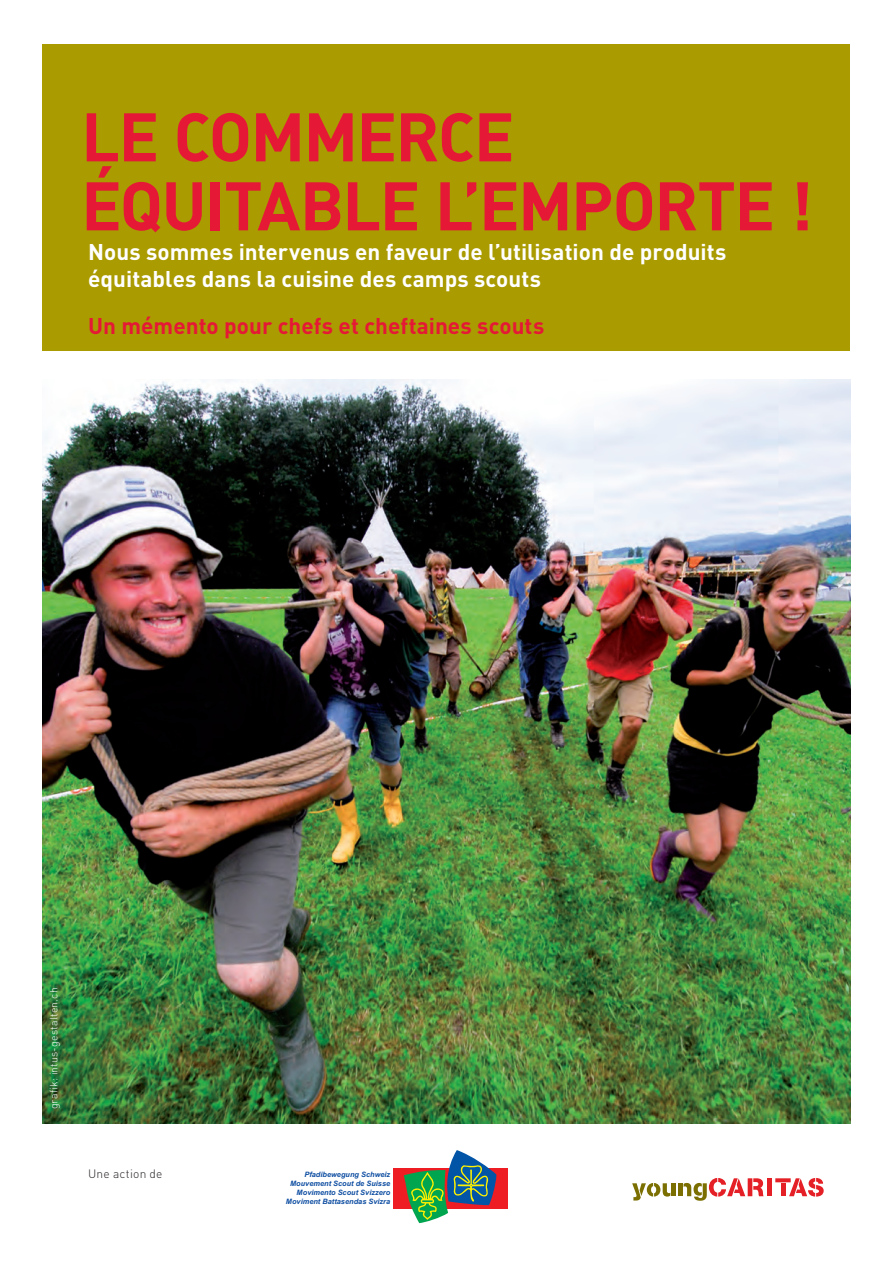
<style>
.page{position:relative;width:893px;height:1263px;background:#fff}
.page>*{position:absolute;margin:0;border:0;box-sizing:border-box;transform-origin:0 0}
.t1{font:700 67.5px/69px "DIN";letter-spacing:-.025em;color:#e51836}
.t2{font:700 22.5px/27px "DIN";color:#fff}
.t3{font:700 22.5px "DIN";letter-spacing:.005em;color:#e51836}
.t4{font:300 12px "DIN";color:#231f20}
.t5{font:300 10.5px "DIN";color:#fff}
.t6{font:italic 700 7.35px/8.9px "Arial";color:#0d4da1;text-align:right}
</style>
<div class="page">
<img style="left:43px;top:380px;width:807px;height:743px">
<div style="left:43px;top:44px;width:807px;height:307px;background:#aa9b01"></div>
<div style="left:394px;top:1168px;width:114px;height:40px;background:#ee1d23"></div>
<svg style="left:404px;top:1150px;width:92px;height:73px"></svg>
<hr style="left:671px;top:1183px;width:4px;height:13px;background:#7a6f00">
<div style="left:678px;top:1183px;width:5px;height:13px;background:#7a6f00"></div>
<div style="left:767px;top:1178px;width:5px;height:18px;background:#e41f25"></div>
<svg style="left:775px;top:1178px;width:49px;height:18px"></svg>
<svg style="left:684px;top:1178px;width:80px;height:23px"></svg>
<svg style="left:632px;top:1183px;width:38px;height:17px"></svg>
<h1 class="t1" style="left:81px;top:100px;width:733px">LE COMMERCE<br>ÉQUITABLE L’EMPORTE !</h1>
<p class="t2" style="left:88px;top:237px;width:640px">Nous sommes intervenus en faveur de l’utilisation de produits équitables dans la cuisine des camps scouts</p>
<p class="t3" style="left:88px;top:311px;width:458px">Un mémento pour chefs et cheftaines scouts</p>
<p class="t5" style="left:47px;top:1109px;width:123px;rotate:-90deg">grafik: intus-gestalten.ch</p>
<p class="t4" style="left:88px;top:1167px;width:76px">Une action de</p>
<p class="t6" style="left:286px;top:1170px;width:106px">Pfadibewegung Schweiz<br>Mouvement Scout de Suisse<br>Movimento Scout Svizzero<br>Moviment Battasendas Svizra</p>
</div>
